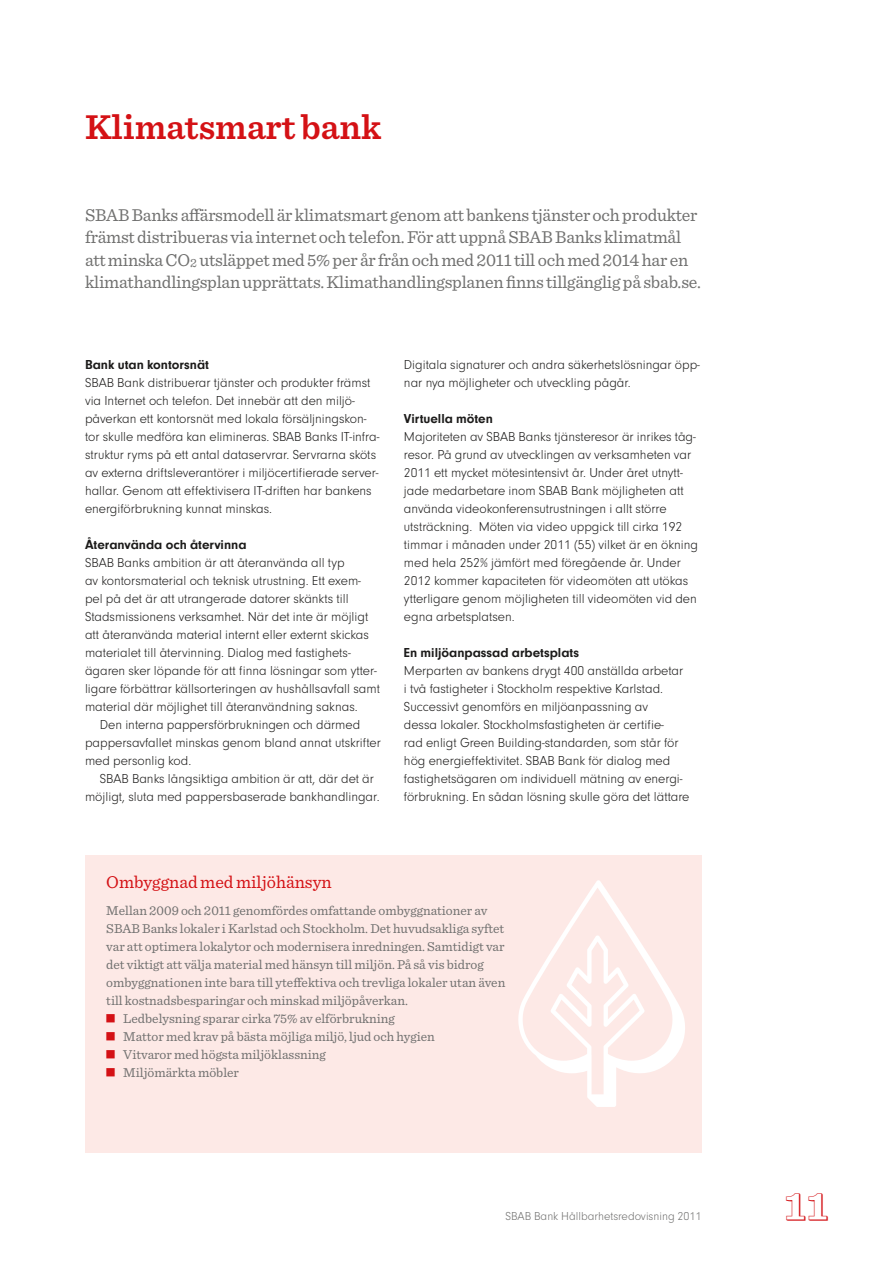
<style>
.page{position:relative;width:893px;height:1263px;background:#fff}
.page>*{position:absolute;margin:0;border:0;box-sizing:border-box;transform-origin:0 0}
.t1{font:600 36px "Sentinel";color:#d41115}
.t2{font:36px "SBAB Siffror";color:#d41115}
.t3{font:18px/22.5px "Sentinel";letter-spacing:-.01em;color:#70706f}
.t4{font:18px "Sentinel";color:#d41115}
.t5{font:300 13.5px/18px "Neuzeit Gro";color:#1c1b1a}
.t6{font:13.5px "Sentinel";color:#70706f}
.t7{font:700 13.5px "Neuzeit Gro";color:#1c1b1a}
.t8{font:300 12px "Neuzeit Gro";color:#70706f}
</style>
<div class="page">
<div style="left:85px;top:855px;width:617px;height:297px;background:#fde9e6"></div>
<svg style="left:518px;top:880px;width:167px;height:227px"></svg>
<h1 class="t1" style="left:85px;top:99px;width:298px">Klimatsmart bank</h1>
<p class="t3" style="left:85px;top:202px;width:618px">SBABBanks affärsmodell är klimatsmart genom att bankens tjänster och produkter främst distribueras via internet och telefon. För att uppnå SBABBanks klimatmål att minska CO<sub>2</sub> utsläppet med 5% per år från och med 2011 till och med 2014 har en klimathandlingsplan upprättats. Klimathandlingsplanen finns tillgänglig på sbab.se.</p>
<p class="t7" style="left:85px;top:357px;width:125px">Bank utan kontorsnät</p>
<p class="t5" style="left:85px;top:374px;width:296px">SBAB Bank distribuerar tjänster och produkter främst via Internet och telefon. Det innebär att den miljö&shy;påverkan ett kontorsnät med lokala försäljningskon&shy;tor skulle medföra kan elimineras. SBAB Banks IT-infra&shy;struktur ryms på ett antal dataservrar. Servrarna sköts av externa driftsleverantörer i miljöcertifierade server&shy;hallar. Genom att effektivisera IT-driften har bankens energiförbrukning kunnat minskas.</p>
<p class="t7" style="left:85px;top:537px;width:163px">Återanvända och återvinna</p>
<p class="t5" style="left:85px;top:554px;width:296px">SBAB Banks ambition är att återanvända all typ<br>av kontorsmaterial och teknisk utrustning. Ett exem&shy;pel på det är att utrangerade datorer skänkts till Stadsmissionens verksamhet. När det inte är möjligt att återanvända material internt eller externt skickas materialet till återvinning. Dialog med fastighets&shy;ägaren sker löpande för att finna lösningar som ytter&shy;ligare förbättrar källsorteringen av hushållsavfall samt material där möjlighet till återanvändning saknas.</p>
<p class="t5" style="left:85px;top:716px;width:297px;text-indent:15px">Den interna pappersförbrukningen och därmed pappersavfallet minskas genom bland annat utskrifter med personlig kod.</p>
<p class="t5" style="left:85px;top:770px;width:296px;text-indent:15px">SBAB Banks långsiktiga ambition är att, där det är möjligt, sluta med pappersbaserade bankhandlingar.</p>
<p class="t5" style="left:404px;top:356px;width:297px">Digitala signaturer och andra säkerhetslösningar öpp&shy;nar nya möjligheter och utveckling pågår.</p>
<p class="t7" style="left:404px;top:411px;width:91px">Virtuella möten</p>
<p class="t5" style="left:404px;top:428px;width:296px">Majoriteten av SBAB Banks tjänsteresor är inrikes tåg&shy;resor. På grund av utvecklingen av verksamheten var 2011 ett mycket mötesintensivt år. Under året utnytt&shy;jade medarbetare inom SBAB Bank möjligheten att använda videokonferensutrustningen i allt större utsträckning. Möten via video uppgick till cirka 192 timmar i månaden under 2011 (55) vilket är en ökning med hela 252% jämfört med föregående år. Under 2012 kommer kapaciteten för videomöten att utökas ytterligare genom möjligheten till videomöten vid den egna arbetsplatsen.</p>
<p class="t7" style="left:404px;top:645px;width:177px">En miljöanpassad arbetsplats</p>
<p class="t5" style="left:404px;top:662px;width:287px">Merparten av bankens drygt 400 anställda arbetar i två fastigheter i Stockholm respektive Karlstad.<br>Successivt genomförs en miljöanpassning av<br>dessa lokaler. Stockholmsfastigheten är certifie-<br>rad enligt Green Building-standarden, som står för hög energieffektivitet. SBAB Bank för dialog med fastighetsägaren om individuell mätning av energi&shy;förbrukning. En sådan lösning skulle göra det lättare</p>
<h2 class="t4" style="left:106px;top:868px;width:227px">Ombyggnad med miljöhänsyn</h2>
<p class="t6" style="left:106px;top:900px;width:383px">Mellan 2009 och 2011 genomfördes omfattande ombyggnationer av</p>
<p class="t6" style="left:106px;top:918px;width:400px">SBAB Banks lokaler i Karlstad och Stockholm. Det huvudsakliga syftet</p>
<p class="t6" style="left:106px;top:936px;width:400px">var att optimera lokalytor och modernisera inredningen. Samtidigt var</p>
<p class="t6" style="left:106px;top:954px;width:379px">det viktigt att välja material med hänsyn till miljön. På så vis bidrog</p>
<p class="t6" style="left:106px;top:972px;width:401px">ombyggnationen inte bara till yteffektiva och trevliga lokaler utan även</p>
<p class="t6" style="left:106px;top:990px;width:303px">till kostnadsbesparingar och minskad miljöpåverkan.</p>
<p class="t6" style="left:123px;top:1008px;width:273px">Ledbelysning sparar cirka 75% av elförbrukning</p>
<p class="t6" style="left:123px;top:1026px;width:313px">Mattor med krav på bästa möjliga miljö, ljud och hygien</p>
<p class="t6" style="left:123px;top:1044px;width:204px">Vitvaror med högsta miljöklassning</p>
<p class="t6" style="left:123px;top:1062px;width:117px">Miljömärkta möbler</p>
<p class="t8" style="left:505px;top:1210px;width:198px">SBAB Bank Hållbarhetsredovisning 2011</p>
<h1 class="t2" style="left:785px;top:1193px;width:46px">11</h1>
</div>
